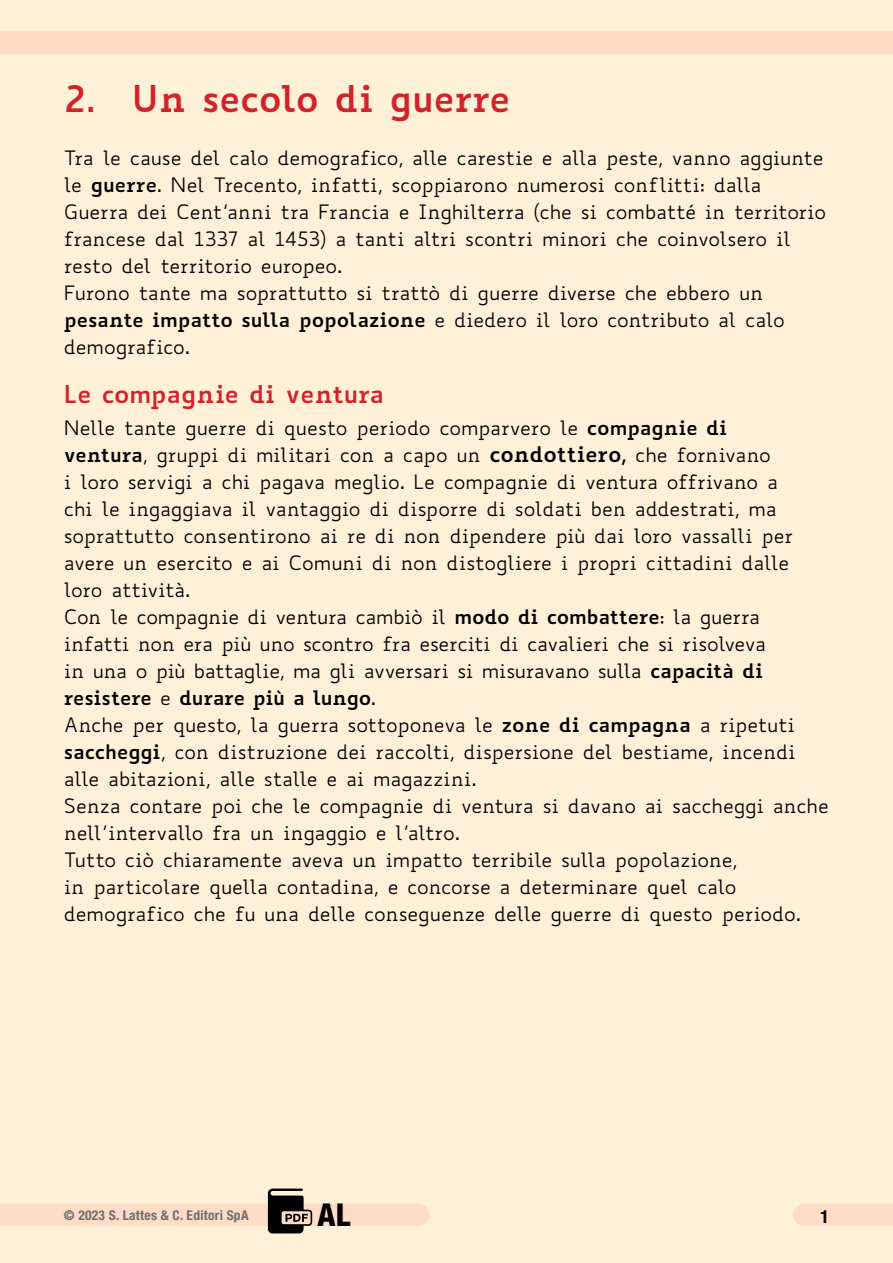
<style>
.page{position:relative;width:893px;height:1263px;background:#fff0d8}
.page>*{position:absolute;margin:0;border:0;box-sizing:border-box;transform-origin:0 0}
.t1{font:700 36px "Biancoenero";color:#d2232a}
.t2{font:800 condensed 31.5px "Helvetica Neue LT Std";color:#000}
.t3{font:700 24px "Biancoenero";color:#d2232a}
.t4{font:19.5px/27px "Biancoenero";letter-spacing:-.02em;color:#000}
.t5{font:700 condensed 18px "Helvetica Neue LT Std";color:#000}
.t6{font:700 condensed 13.5px "Helvetica Neue LT Std";letter-spacing:.02em;color:#6d6e71}
.s1{font-weight:700}
.s2{font-weight:700;font-size:21px}
</style>
<div class="page">
<div style="left:0;top:1203px;width:418px;height:23px;background:#fedcc6"></div>
<div style="left:0;top:31px;width:893px;height:23px;background:#fedcc6"></div>
<div style="left:804px;top:1203px;width:89px;height:23px;background:#fedcc6"></div>
<svg style="left:268px;top:1188px;width:44px;height:45px"></svg>
<h1 class="t1" style="left:64px;top:67px;width:448px">2. Un secolo di guerre</h1>
<p class="t4" style="left:64px;top:144px;width:764px">Tra le cause del calo demografico, alle carestie e alla peste, vanno aggiunte le <span class="s1">guerre</span>. Nel Trecento, infatti, scoppiarono numerosi conflitti: dalla Guerra dei Cent’anni tra Francia e Inghilterra (che si combatté in territorio francese dal 1337 al 1453) a tanti altri scontri minori che coinvolsero il resto del territorio europeo.<br>Furono tante ma soprattutto si trattò di guerre diverse che ebbero un <span class="s1">pesante impatto sulla popolazione</span> e diedero il loro contributo al calo demografico.</p>
<p class="t3" style="left:64px;top:373px;width:322px">Le compagnie di ventura</p>
<p class="t4" style="left:64px;top:414px;width:767px">Nelle tante guerre di questo periodo comparvero le <span class="s1">compagnie di<br>ventura</span>, gruppi di militari con a capo un <span class="s2">condottiero</span><span class="s1">,</span> che fornivano<br>i loro servigi a chi pagava meglio. Le compagnie di ventura offrivano a<br>chi le ingaggiava il vantaggio di disporre di soldati ben addestrati, ma soprattutto consentirono ai re di non dipendere più dai loro vassalli per avere un esercito e ai Comuni di non distogliere i propri cittadini dalle loro attività.<br>Con le compagnie di ventura cambiò il <span class="s1">modo di combattere</span>: la guerra infatti non era più uno scontro fra eserciti di cavalieri che si risolveva<br>in una o più battaglie, ma gli avversari si misuravano sulla <span class="s1">capacità di resistere</span> e <span class="s1">durare più a lungo</span>.<br>Anche per questo, la guerra sottoponeva le <span class="s1">zone di campagna</span> a ripetuti <span class="s1">saccheggi</span>, con distruzione dei raccolti, dispersione del bestiame, incendi alle abitazioni, alle stalle e ai magazzini.<br>Senza contare poi che le compagnie di ventura si davano ai saccheggi anche nell’intervallo fra un ingaggio e l’altro.<br>Tutto ciò chiaramente aveva un impatto terribile sulla popolazione,<br>in particolare quella contadina, e concorse a determinare quel calo demografico che fu una delle conseguenze delle guerre di questo periodo.</p>
<p class="t6" style="left:64px;top:1206px;width:186px">© 2023 S. Lattes &amp; C. Editori SpA</p>
<h2 class="t2" style="left:318px;top:1195px;width:34px">AL</h2>
<p class="t5" style="left:820px;top:1206px;width:10px">1</p>
</div>
